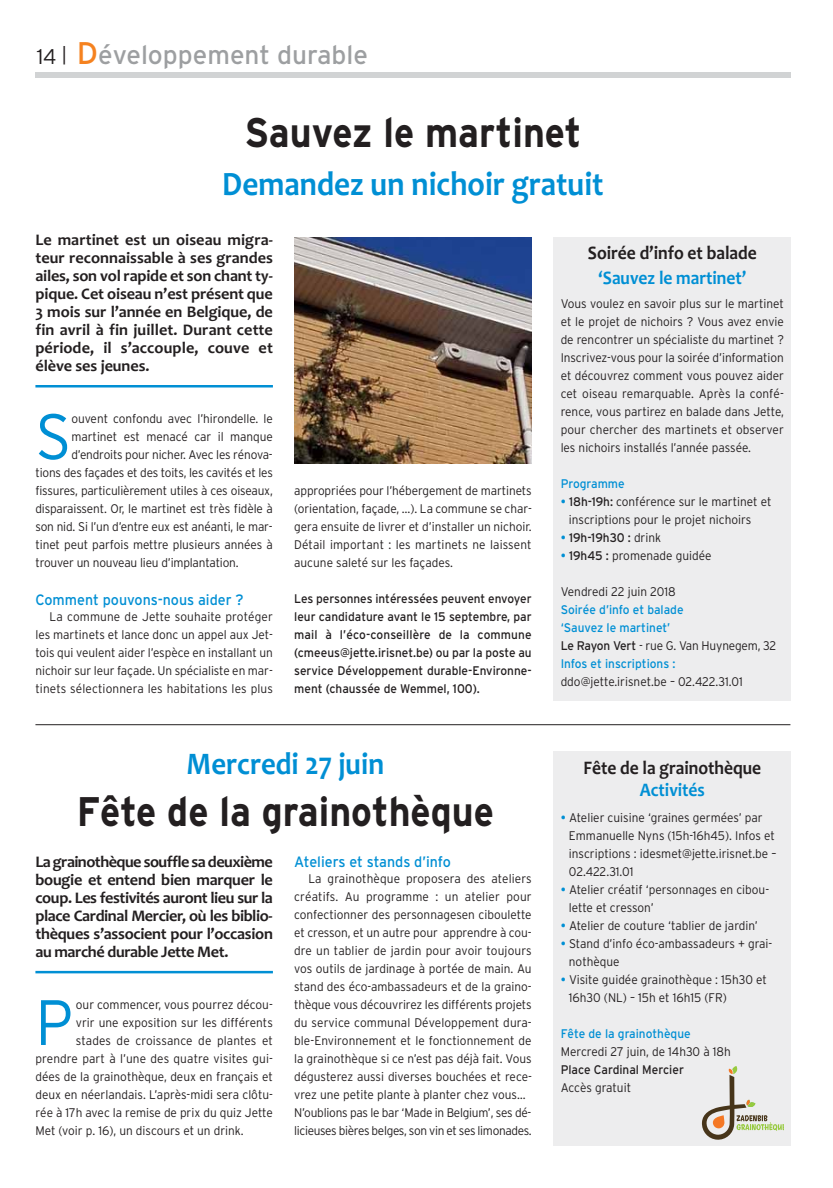
<style>
.page{position:relative;width:833px;height:1188px;background:#fff}
.page>*{position:absolute;margin:0;border:0;box-sizing:border-box;transform-origin:0 0}
.t1{font:300 63.88px "Interstate";color:#008fd4;scale:.95 1}
.t2{font:700 41.25px "Interstate";color:#231f20;scale:.91 1}
.t3{font:700 34.38px "Candara";color:#008fd4;scale:.91 1}
.t4{font:700 31.62px "Candara";color:#008fd4;scale:.91 1}
.t5{font:26.25px "Interstate";color:#9d9fa1}
.t6{font:700 19.25px "Candara";color:#231f20;scale:.91 1}
.t7{font:700 19.25px "Candara";color:#008fd4;scale:.91 1}
.t8{font:700 16.25px/18px "Candara";letter-spacing:-.01em;color:#231f20;text-align:justify}
.t9{font:15px "Interstate";color:#008fd4;scale:.95 1}
.t10{font:300 12.5px/18px "Interstate";color:#231f20;scale:.95 1}
.t11{font:12.5px/18px "Interstate";color:#231f20;text-align:justify;scale:.95 1}
.t12{font:12.5px/18px "Interstate";color:#008fd4;scale:.95 1}
.s1{font-weight:300;font-size:21.25px;color:#231f20}
.s2{font-weight:300;font-size:18.75px;color:#231f20}
.s3{font-size:31.25px;color:#f5821f}
.s4{font-weight:400;color:#008fd4}
.s5{font-weight:400}
.s6{color:#008fd4}
.s7{font-weight:300}
.s8{color:#231f20}
.s9{font-weight:300;color:#231f20}
</style>
<div class="page">
<div style="left:35px;top:73px;width:755px;height:5px;background:#d1d3d4"></div>
<hr style="left:35px;top:385px;width:238px;height:2px;background:#008fd4">
<img style="left:294px;top:237px;width:237px;height:226px">
<div style="left:553px;top:237px;width:238px;height:463px;background:#ededee"></div>
<hr style="left:35px;top:970px;width:238px;height:3px;background:#008fd4">
<div style="left:553px;top:750px;width:238px;height:394px;background:#ededee"></div>
<svg style="left:702px;top:1066px;width:81px;height:73px"></svg>
<hr style="left:35px;top:724px;width:755px;height:1px;background:#231f20">
<h3 class="t5" style="left:37px;top:45px;width:333px"><span class="s1">14</span> <span class="s2">|</span> <span class="s3">D</span>éveloppement durable</h3>
<h2 class="t2" style="left:244px;top:117px;width:372px">Sauvez le martinet</h2>
<h3 class="t3" style="left:222px;top:171px;width:420px">Demandez un nichoir gratuit</h3>
<p class="t8" style="left:35px;top:232px;width:239px">Le martinet est un oiseau migra&shy;teur reconnaissable à ses grandes ailes, son vol rapide et son chant ty&shy;pique. Cet oiseau n’est présent que 3 mois sur l’année en Belgique, de fin avril à fin juillet. Durant cette période, il s’accouple, couve et élève ses jeunes.</p>
<h1 class="t1" style="left:35px;top:412px;width:39px">S</h1>
<p class="t10" style="left:71px;top:410px;width:214px">ouvent confondu avec l’hirondelle. le</p>
<h3 class="t6" style="left:588px;top:245px;width:187px">Soirée d’info et balade</h3>
<h3 class="t7" style="left:598px;top:270px;width:164px">‘Sauvez le martinet’</h3>
<p class="t10" style="left:560px;top:295px;width:236px;text-align:justify">Vous voulez en savoir plus sur le martinet et le projet de nichoirs ? Vous avez envie de rencontrer un spécialiste du martinet ?<br>Inscrivez-vous pour la soirée d’information et découvrez comment vous pouvez aider cet oiseau remarquable. Après la confé&shy;rence, vous partirez en balade dans Jette, pour chercher des martinets et observer les nichoirs installés l’année passée.</p>
<p class="t12" style="left:560px;top:475px;width:69px">Programme</p>
<p class="t10" style="left:569px;top:493px;width:215px;text-indent:-8px"><span class="s4">•</span> <span class="s5">18h-19h:</span> conférence sur le martinet et inscriptions pour le projet nichoirs</p>
<p class="t11" style="left:560px;top:529px;width:107px"><span class="s6">•</span> 19h-19h30 : <span class="s7">drink</span></p>
<p class="t10" style="left:560px;top:547px;width:160px"><span class="s4">•</span> <span class="s5">19h45 :</span> promenade guidée</p>
<p class="t10" style="left:560px;top:583px;width:122px">Vendredi 22 juin 2018</p>
<p class="t12" style="left:560px;top:601px;width:228px">Soirée d’info et balade<br>‘Sauvez le martinet’<br><span class="s8">Le Rayon Vert</span> <span class="s9">- rue G. Van Huynegem, 32<br></span>Infos et inscriptions :</p>
<p class="t10" style="left:560px;top:673px;width:193px">ddo@jette.irisnet.be – 02.422.31.01</p>
<p class="t10" style="left:71px;top:428px;width:214px">martinet est menacé car il manque</p>
<p class="t10" style="left:71px;top:446px;width:213px">d’endroits pour nicher. Avec les rénova-</p>
<p class="t10" style="left:35px;top:464px;width:251px">tions des façades et des toits, les cavités et les</p>
<p class="t10" style="left:35px;top:482px;width:251px">fissures, particulièrement utiles à ces oiseaux,</p>
<p class="t10" style="left:35px;top:500px;width:251px">disparaissent. Or, le martinet est très fidèle à</p>
<p class="t10" style="left:35px;top:518px;width:251px">son nid. Si l’un d’entre eux est anéanti, le mar-</p>
<p class="t10" style="left:35px;top:536px;width:251px">tinet peut parfois mettre plusieurs années à</p>
<p class="t10" style="left:35px;top:554px;width:215px">trouver un nouveau lieu d’implantation.</p>
<p class="t9" style="left:35px;top:594px;width:221px">Comment pouvons-nous aider ?</p>
<p class="t10" style="left:35px;top:608px;width:251px;text-align:justify;text-indent:14px">La commune de Jette souhaite protéger les martinets et lance donc un appel aux Jet&shy;tois qui veulent aider l’espèce en installant un nichoir sur leur façade. Un spécialiste en mar&shy;tinets sélectionnera les habitations les plus</p>
<p class="t10" style="left:294px;top:482px;width:252px;text-align:justify">appropriées pour l’hébergement de martinets (orientation, façade, …). La commune se char&shy;gera ensuite de livrer et d’installer un nichoir.<br>Détail important : les martinets ne laissent aucune saleté sur les façades.</p>
<p class="t11" style="left:294px;top:590px;width:251px">Les personnes intéressées peuvent envoyer leur candidature avant le 15 septembre, par mail à l’éco-conseillère de la commune (cmeeus@jette.irisnet.be) ou par la poste au service Développement durable-Environne&shy;ment (chaussée de Wemmel, 100).</p>
<h3 class="t4" style="left:186px;top:751px;width:219px">Mercredi 27 juin</h3>
<h2 class="t2" style="left:77px;top:795px;width:460px">Fête de la grainothèque</h2>
<h3 class="t8" style="left:35px;top:853px;width:239px">La grainothèque souffle sa deuxième bougie et entend bien marquer le coup. Les festivités auront lieu sur la place Cardinal Mercier, où les biblio&shy;thèques s’associent pour l’occasion au marché durable Jette Met.</h3>
<p class="t9" style="left:294px;top:855px;width:166px">Ateliers et stands d’info</p>
<p class="t10" style="left:294px;top:870px;width:252px;text-indent:14px">La grainothèque proposera des ateliers créatifs. Au programme : un atelier pour confectionner des personnagesen ciboulette et cresson, et un autre pour apprendre à cou&shy;dre un tablier de jardin pour avoir toujours vos outils de jardinage à portée de main. Au stand des éco-ambassadeurs et de la graino&shy;thèque vous découvrirez les différents projets du service communal Développement dura&shy;ble-Environnement et le fonctionnement de la grainothèque si ce n’est pas déjà fait. Vous dégusterez aussi diverses bouchées et rece&shy;vrez une petite plante à planter chez vous… N’oublions pas le bar ‘Made in Belgium’, ses dé&shy;licieuses bières belges, son vin et ses limonades.</p>
<h1 class="t1" style="left:35px;top:998px;width:41px">P</h1>
<p class="t10" style="left:76px;top:996px;width:209px">our commencer, vous pourrez décou-</p>
<p class="t10" style="left:76px;top:1014px;width:209px">vrir une exposition sur les différents</p>
<p class="t10" style="left:76px;top:1032px;width:209px">stades de croissance de plantes et</p>
<p class="t10" style="left:35px;top:1050px;width:251px">prendre part à l’une des quatre visites gui-</p>
<p class="t10" style="left:35px;top:1068px;width:251px">dées de la grainothèque, deux en français et</p>
<p class="t10" style="left:35px;top:1086px;width:251px">deux en néerlandais. L’après-midi sera clôtu-</p>
<p class="t10" style="left:35px;top:1104px;width:251px">rée à 17h avec la remise de prix du quiz Jette</p>
<p class="t10" style="left:35px;top:1122px;width:221px">Met (voir p. 16), un discours et un drink.</p>
<h3 class="t6" style="left:583px;top:760px;width:197px">Fête de la grainothèque</h3>
<h3 class="t7" style="left:640px;top:782px;width:73px">Activités</h3>
<p class="t10" style="left:569px;top:809px;width:220px;text-indent:-8px"><span class="s4">•</span> Atelier cuisine ‘graines germées’ par Emmanuelle Nyns (15h-16h45). Infos et inscriptions : idesmet@jette.irisnet.be – 02.422.31.01</p>
<p class="t10" style="left:569px;top:881px;width:212px;text-indent:-8px"><span class="s4">•</span> Atelier créatif ‘personnages en cibou&shy;lette et cresson’</p>
<p class="t10" style="left:560px;top:917px;width:209px"><span class="s4">•</span> Atelier de couture ‘tablier de jardin’</p>
<p class="t10" style="left:569px;top:935px;width:216px;text-indent:-8px"><span class="s4">•</span> Stand d’info éco-ambassadeurs + grai&shy;nothèque</p>
<p class="t10" style="left:569px;top:971px;width:210px;text-indent:-8px"><span class="s4">•</span> Visite guidée grainothèque : 15h30 et<br>16h30 (NL) – 15h et 16h15 (FR)</p>
<p class="t12" style="left:560px;top:1025px;width:138px">Fête de la grainothèque</p>
<p class="t10" style="left:560px;top:1043px;width:181px">Mercredi 27 juin, de 14h30 à 18h</p>
<p class="t11" style="left:560px;top:1061px;width:131px">Place Cardinal Mercier</p>
<p class="t10" style="left:560px;top:1079px;width:76px">Accès gratuit</p>
</div>
